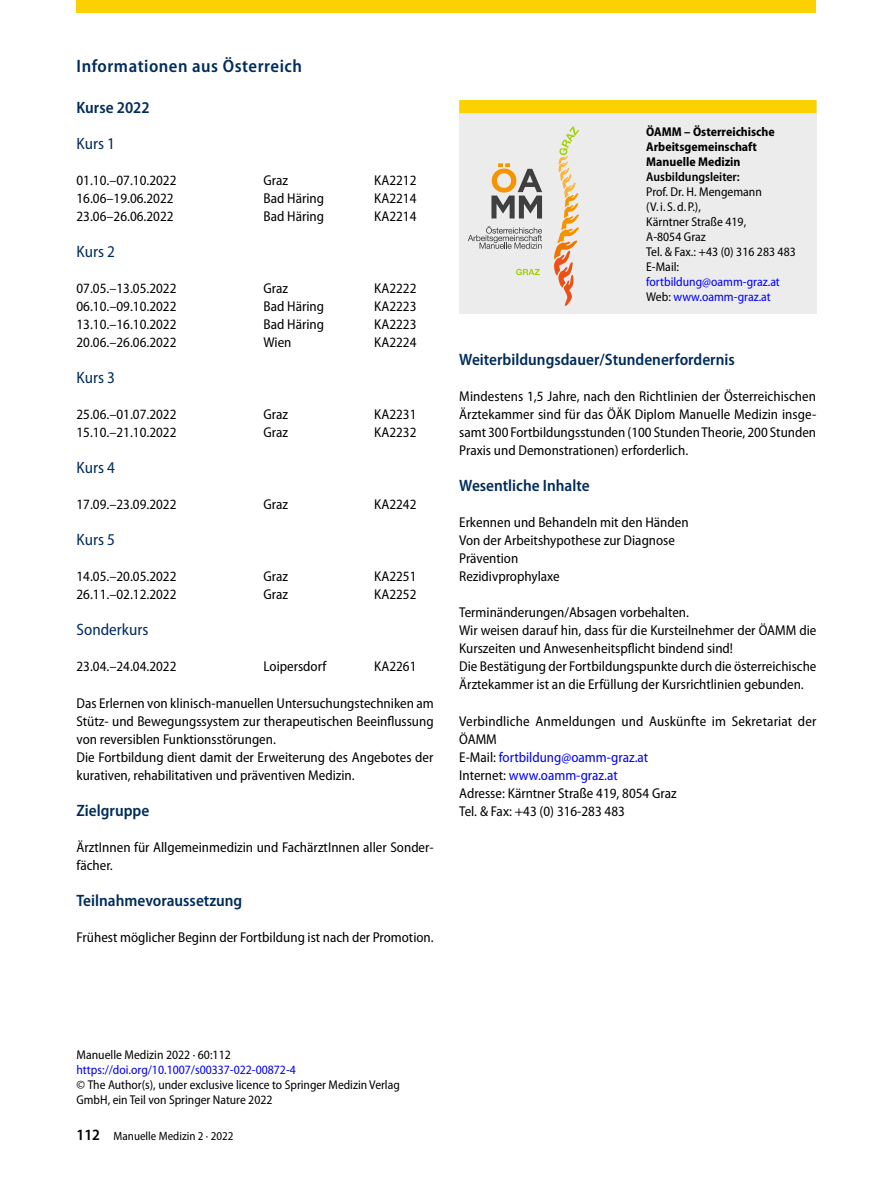
<style>
.page{position:relative;width:893px;height:1187px;background:#fff}
.page>*{position:absolute;margin:0;border:0;box-sizing:border-box;transform-origin:0 0}
.t1{font:600 semi-condensed 18px "Myriad Pro";letter-spacing:.03em;color:#002c5b}
.t2{font:600 semi-condensed 16.5px "Myriad Pro";color:#002c5b}
.t3{font:semi-condensed 16.5px "Myriad Pro";color:#002c5b}
.t4{font:semi-condensed 14.25px/18px "Myriad Pro";color:#000}
.t5{font:semi-condensed 12.75px/15px "Myriad Pro";color:#000}
.t6{font:semi-condensed 12.75px/15px "Myriad Pro";color:#00f}
.t7{font:700 semi-condensed 12.75px/15px "Myriad Pro";color:#000}
.t8{font:600 semi-condensed 12.75px "Myriad Pro";color:#000}
.t9{font:semi-condensed 12px "Myriad Pro";color:#000}
.s1{color:#000}
.s2{color:#00f}
.s3{font-weight:600;font-size:15.75px}
</style>
<div class="page">
<div style="left:77px;top:0;width:739px;height:13px;background:#fdd000"></div>
<div style="left:459px;top:100px;width:357px;height:213px;background:#ececec"></div>
<div style="left:459px;top:100px;width:357px;height:13px;background:#fdd000"></div>
<svg style="left:554px;top:126px;width:25px;height:180px"></svg>
<svg style="left:468px;top:226px;width:74px;height:23px"></svg>
<svg style="left:491px;top:163px;width:51px;height:55px"></svg>
<svg style="left:516px;top:269px;width:24px;height:6px"></svg>
<p class="t1" style="left:77px;top:56px;width:227px">Informationen aus Österreich</p>
<p class="t2" style="left:77px;top:98px;width:75px">Kurse 2022</p>
<p class="t3" style="left:77px;top:135px;width:40px">Kurs 1</p>
<p class="t4" style="left:77px;top:172px;width:101px">01.10.–07.10.2022</p>
<p class="t4" style="left:264px;top:172px;width:26px">Graz</p>
<p class="t4" style="left:374px;top:172px;width:44px">KA2212</p>
<p class="t4" style="left:77px;top:190px;width:99px">16.06–19.06.2022</p>
<p class="t4" style="left:264px;top:190px;width:62px">Bad Häring</p>
<p class="t4" style="left:374px;top:190px;width:44px">KA2214</p>
<p class="t4" style="left:77px;top:208px;width:99px">23.06–26.06.2022</p>
<p class="t4" style="left:264px;top:208px;width:62px">Bad Häring</p>
<p class="t4" style="left:374px;top:208px;width:44px">KA2214</p>
<p class="t3" style="left:77px;top:243px;width:40px">Kurs 2</p>
<p class="t4" style="left:77px;top:280px;width:101px">07.05.–13.05.2022</p>
<p class="t4" style="left:264px;top:280px;width:26px">Graz</p>
<p class="t4" style="left:374px;top:280px;width:44px">KA2222</p>
<p class="t4" style="left:77px;top:298px;width:101px">06.10.–09.10.2022</p>
<p class="t4" style="left:264px;top:298px;width:62px">Bad Häring</p>
<p class="t4" style="left:374px;top:298px;width:44px">KA2223</p>
<p class="t4" style="left:77px;top:316px;width:101px">13.10.–16.10.2022</p>
<p class="t4" style="left:264px;top:316px;width:62px">Bad Häring</p>
<p class="t4" style="left:374px;top:316px;width:44px">KA2223</p>
<p class="t4" style="left:77px;top:334px;width:101px">20.06.–26.06.2022</p>
<p class="t4" style="left:264px;top:334px;width:29px">Wien</p>
<p class="t4" style="left:374px;top:334px;width:44px">KA2224</p>
<p class="t3" style="left:77px;top:369px;width:40px">Kurs 3</p>
<p class="t4" style="left:77px;top:406px;width:101px">25.06.–01.07.2022</p>
<p class="t4" style="left:264px;top:406px;width:26px">Graz</p>
<p class="t4" style="left:374px;top:406px;width:44px">KA2231</p>
<p class="t4" style="left:77px;top:424px;width:101px">15.10.–21.10.2022</p>
<p class="t4" style="left:264px;top:424px;width:26px">Graz</p>
<p class="t4" style="left:374px;top:424px;width:44px">KA2232</p>
<p class="t3" style="left:77px;top:459px;width:40px">Kurs 4</p>
<p class="t4" style="left:77px;top:496px;width:101px">17.09.–23.09.2022</p>
<p class="t4" style="left:264px;top:496px;width:26px">Graz</p>
<p class="t4" style="left:374px;top:496px;width:44px">KA2242</p>
<p class="t3" style="left:77px;top:531px;width:40px">Kurs 5</p>
<p class="t4" style="left:77px;top:568px;width:101px">14.05.–20.05.2022</p>
<p class="t4" style="left:264px;top:568px;width:26px">Graz</p>
<p class="t4" style="left:374px;top:568px;width:44px">KA2251</p>
<p class="t4" style="left:77px;top:586px;width:101px">26.11.–02.12.2022</p>
<p class="t4" style="left:264px;top:586px;width:26px">Graz</p>
<p class="t4" style="left:374px;top:586px;width:44px">KA2252</p>
<p class="t3" style="left:77px;top:621px;width:73px">Sonderkurs</p>
<p class="t4" style="left:77px;top:658px;width:101px">23.04.–24.04.2022</p>
<p class="t4" style="left:264px;top:658px;width:64px">Loipersdorf</p>
<p class="t4" style="left:374px;top:658px;width:44px">KA2261</p>
<p class="t4" style="left:77px;top:694px;width:359px">Das Erlernen von klinisch-manuellen Untersuchungstechniken am Stütz- und Bewegungssystem zur therapeutischen Beeinflussung von reversiblen Funktionsstörungen.<br>Die Fortbildung dient damit der Erweiterung des Angebotes der kurativen, rehabilitativen und präventiven Medizin.</p>
<p class="t2" style="left:77px;top:800px;width:74px">Zielgruppe</p>
<p class="t4" style="left:77px;top:838px;width:359px">ÄrztInnen für Allgemeinmedizin und FachärztInnen aller Sonder&shy;fächer.</p>
<p class="t2" style="left:77px;top:890px;width:167px">Teilnahmevoraussetzung</p>
<p class="t4" style="left:77px;top:928px;width:359px">Frühest möglicher Beginn der Fortbildung ist nach der Promotion.</p>
<p class="t7" style="left:646px;top:124px;width:130px">ÖAMM – Österreichische<br>Arbeitsgemeinschaft<br>Manuelle Medizin</p>
<p class="t8" style="left:646px;top:169px;width:95px">Ausbildungsleiter:</p>
<p class="t5" style="left:646px;top:184px;width:151px">Prof. Dr. H. Mengemann<br>(V. i. S.d. P.),<br>Kärntner Straße 419,<br>A-8054 Graz<br>Tel. &amp; Fax.: +43 (0) 316 283 483<br>E-Mail:</p>
<p class="t6" style="left:646px;top:274px;width:135px">fortbildung@oamm-graz.at<br><span class="s1">Web:</span> www.oamm-graz.at</p>
<p class="t2" style="left:459px;top:350px;width:277px">Weiterbildungsdauer/Stundenerfordernis</p>
<p class="t4" style="left:459px;top:388px;width:359px;text-align:justify">Mindestens 1,5 Jahre, nach den Richtlinien der Österreichischen Ärztekammer sind für das ÖÄK Diplom Manuelle Medizin insge&shy;samt 300 Fortbildungsstunden (100 Stunden Theorie, 200 Stunden Praxis und Demonstrationen) erforderlich.</p>
<p class="t2" style="left:459px;top:476px;width:132px">Wesentliche Inhalte</p>
<p class="t4" style="left:459px;top:514px;width:231px">Erkennen und Behandeln mit den Händen<br>Von der Arbeitshypothese zur Diagnose<br>Prävention<br>Rezidivprophylaxe</p>
<p class="t4" style="left:459px;top:604px;width:359px">Terminänderungen/Absagen vorbehalten.<br>Wir weisen darauf hin, dass für die Kursteilnehmer der ÖAMM die Kurszeiten und Anwesenheitspflicht bindend sind!<br>Die Bestätigung der Fortbildungspunkte durch die österreichische Ärztekammer ist an die Erfüllung der Kursrichtlinien gebunden.</p>
<p class="t4" style="left:459px;top:712px;width:359px">Verbindliche Anmeldungen und Auskünfte im Sekretariat der ÖAMM<br>E-Mail: <span class="s2">fortbildung@oamm-graz.at<br></span>Internet: <span class="s2">www.oamm-graz.at<br></span>Adresse: Kärntner Straße 419, 8054 Graz<br>Tel. &amp; Fax: +43 (0) 316-283 483</p>
<p class="t5" style="left:77px;top:1047px;width:156px">Manuelle Medizin 2022 · 60:112</p>
<p class="t6" style="left:77px;top:1062px;width:221px">https://doi.org/10.1007/s00337-022-00872-4</p>
<p class="t5" style="left:77px;top:1077px;width:325px">© The Author(s), under exclusive licence to Springer Medizin Verlag<br>GmbH, ein Teil von Springer Nature 2022</p>
<p class="t9" style="left:77px;top:1129px;width:158px"><span class="s3">112</span> Manuelle Medizin 2 · 2022</p>
</div>
